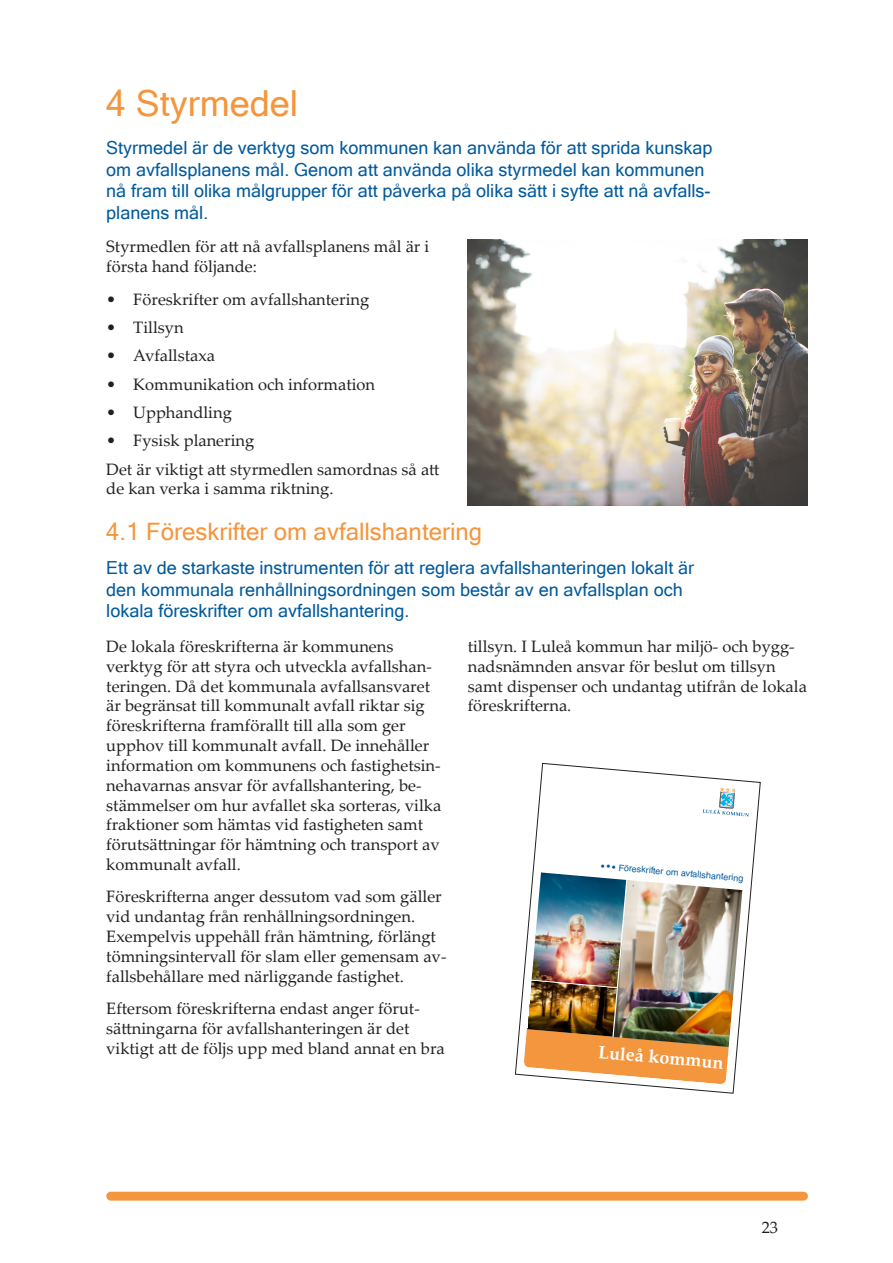
<style>
.page{position:relative;width:893px;height:1263px;background:#fff}
.page>*{position:absolute;margin:0;border:0;box-sizing:border-box;transform-origin:0 0}
.Rubrik_1{font:36px "Microsoft Sans Serif";color:#f4963d}
.Rubrik_2{font:24px "Microsoft Sans Serif";color:#f4963d}
.t1{font:18px/21.6px "Microsoft Sans Serif";color:#015a9d}
.t2{font:700 18px "Palatino LT Std";color:#fff}
.t3{font:16.5px/19.8px "Palatino Linotype";color:#231f20}
.t4{font:9px "Helvetica LT Std";color:#015a9d}
.s1{font-family:"Palatino LT Std";font-weight:700}
</style>
<div class="page">
<div style="left:106px;top:1192px;width:702px;height:8px;background:#f4963d;border-radius:4px"></div>
<img style="left:468px;top:240px;width:340px;height:265px">
<img style="left:515px;top:763px;width:245px;height:330px">
<p class="Rubrik_1" style="left:106px;top:79px;width:193px">4 Styrmedel</p>
<p class="t1" style="left:106px;top:137px;width:608px">Styrmedel är de verktyg som kommunen kan använda för att sprida kunskap om avfallsplanens mål. Genom att använda olika styrmedel kan kommunen nå fram till olika målgrupper för att påverka på olika sätt i syfte att nå avfalls&shy;planens mål.</p>
<p class="t3" style="left:106px;top:236px;width:325px">Styrmedlen för att nå avfallsplanens mål är i första hand följande:</p>
<p class="t3" style="left:106px;top:289px;width:264px">• Föreskrifter om avfallshantering</p>
<p class="t3" style="left:106px;top:317px;width:79px">• Tillsyn</p>
<p class="t3" style="left:106px;top:345px;width:110px">• Avfallstaxa</p>
<p class="t3" style="left:106px;top:373px;width:270px">• Kommunikation och information</p>
<p class="t3" style="left:106px;top:402px;width:127px">• Upphandling</p>
<p class="t3" style="left:106px;top:430px;width:150px">• Fysisk planering</p>
<p class="t3" style="left:106px;top:458px;width:335px">Det är viktigt att styrmedlen samordnas så att de kan verka i samma riktning.</p>
<p class="Rubrik_2" style="left:106px;top:516px;width:377px">4.1 Föreskrifter om avfallshantering</p>
<p class="t1" style="left:106px;top:556px;width:589px">Ett av de starkaste instrumenten för att reglera avfallshanteringen lokalt är den kommunala renhållningsordningen som består av en avfallsplan och lokala föreskrifter om avfallshantering.</p>
<p class="t3" style="left:106px;top:636px;width:336px">De lokala föreskrifterna är kommunens verktyg för att styra och utveckla avfallshan&shy;teringen. Då det kommunala avfallsansvaret är begränsat till kommunalt avfall riktar sig föreskrifterna framförallt till alla som ger upphov till kommunalt avfall. De innehåller information om kommunens och fastighetsin&shy;nehavarnas ansvar för avfallshantering, be&shy;stämmelser om hur avfallet ska sorteras, vilka fraktioner som hämtas vid fastigheten samt förutsättningar för hämtning och transport av kommunalt avfall.</p>
<p class="t3" style="left:106px;top:886px;width:342px">Föreskrifterna anger dessutom vad som gäller vid undantag från renhållningsordningen.<br>Exempelvis uppehåll från hämtning, förlängt tömningsintervall för slam eller gemensam av&shy;fallsbehållare med närliggande fastighet.</p>
<p class="t3" style="left:106px;top:998px;width:340px">Eftersom föreskrifterna endast anger förut&shy;sättningarna för avfallshanteringen är det viktigt att de följs upp med bland annat en bra</p>
<p class="t3" style="left:468px;top:636px;width:341px">tillsyn. I Luleå kommun har miljö- och bygg&shy;nadsnämnden ansvar för beslut om tillsyn samt dispenser och undantag utifrån de lokala föreskrifterna.</p>
<p class="t4" style="left:601px;top:860px;width:145px;rotate:5deg"><span class="s1">•••</span> Föreskrifter om avfallshantering</p>
<p class="t2" style="left:599px;top:1041px;width:127px;rotate:5deg">Luleå kommun</p>
<p class="t3" style="left:762px;top:1217px;width:18px">23</p>
</div>
